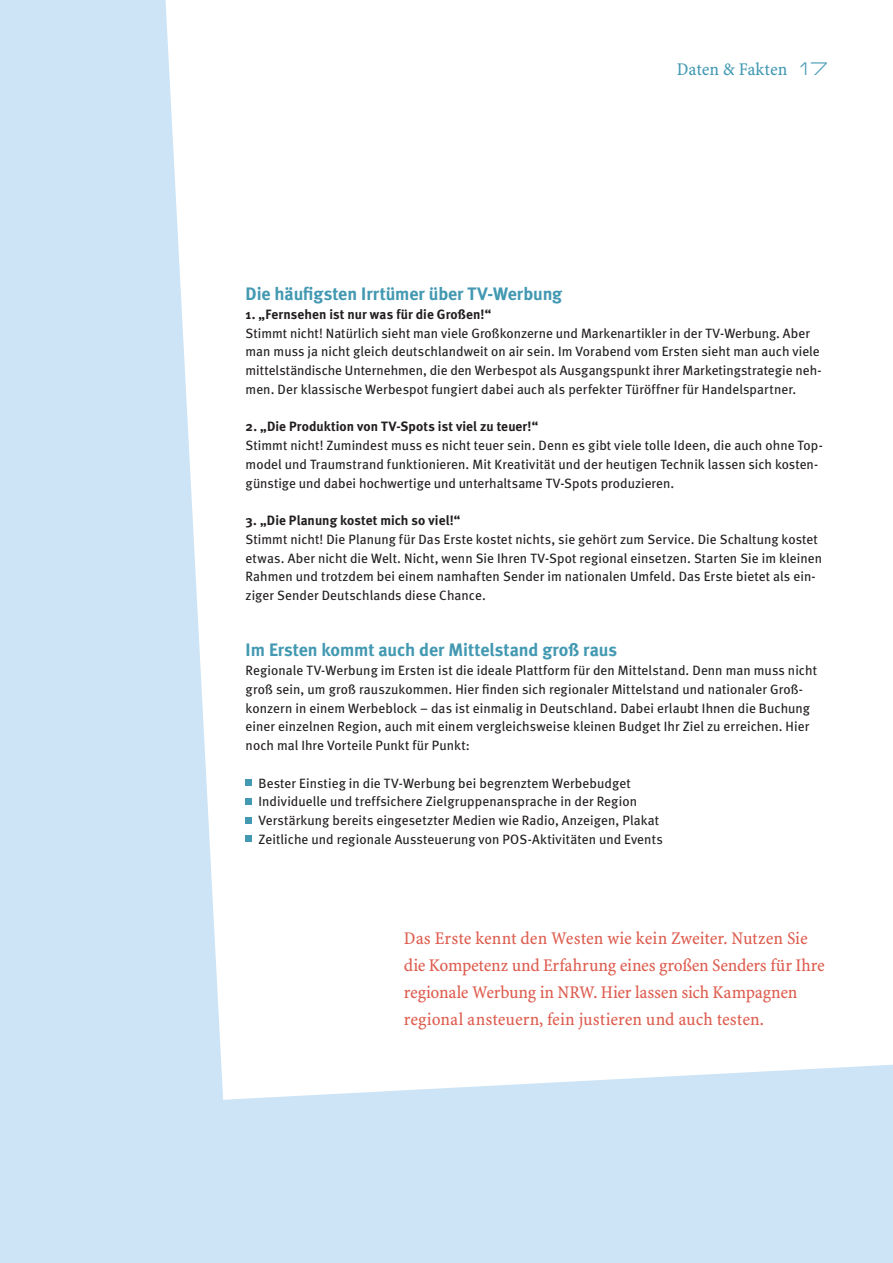
<style>
.page{position:relative;width:893px;height:1263px;background:#fff}
.page>*{position:absolute;margin:0;border:0;box-sizing:border-box;transform-origin:0 0}
.t1{font:18px/27px "WDR Minion";letter-spacing:-.005em;color:#dd5d4f}
.t2{font:700 18px "Meta";color:#4399b2}
.t3{font:18px "WDR Minion";color:#4399b2}
.t4{font:13.5px/18.8px "Meta";letter-spacing:.005em;color:#231f20}
.t5{font:700 13.5px "Meta";letter-spacing:.01em;color:#231f20}
.s1{font-family:"House Movements PS Runway"}
</style>
<div class="page">
<div style="left:233px;top:1102px;width:660px;height:161px;background:#cce4f6"></div>
<svg style="left:233px;top:1064px;width:660px;height:38px;fill:#cce4f6"></svg>
<div style="left:246px;top:779px;width:6px;height:7px;background:#4399b2"></div>
<div style="left:246px;top:798px;width:6px;height:7px;background:#4399b2"></div>
<div style="left:246px;top:817px;width:6px;height:7px;background:#4399b2"></div>
<div style="left:246px;top:835px;width:6px;height:7px;background:#4399b2"></div>
<svg style="left:0;top:0;width:233px;height:1263px;fill:#cce4f6"></svg>
<h1 class="t3" style="left:677px;top:62px;width:153px">Daten &amp; Fakten <span class="s1">17</span></h1>
<h1 class="t2" style="left:246px;top:287px;width:318px">Die häufigsten Irrtümer über TV-Werbung</h1>
<p class="t5" style="left:246px;top:309px;width:247px">1. „Fernsehen ist nur was für die Großen!“</p>
<p class="t4" style="left:246px;top:325px;width:578px">Stimmt nicht! Natürlich sieht man viele Großkonzerne und Markenartikler in der TV-Werbung. Aber man muss ja nicht gleich deutschlandweit on air sein. Im Vorabend vom Ersten sieht man auch viele mittelständische Unternehmen, die den Werbespot als Ausgangspunkt ihrer Marketingstrategie neh&shy;men. Der klassische Werbespot fungiert dabei auch als perfekter Türöffner für Handelspartner.</p>
<p class="t5" style="left:246px;top:422px;width:294px">2. „Die Produktion von TV-Spots ist viel zu teuer!“</p>
<p class="t4" style="left:246px;top:437px;width:579px">Stimmt nicht! Zumindest muss es nicht teuer sein. Denn es gibt viele tolle Ideen, die auch ohne Top&shy;model und Traumstrand funktionieren. Mit Kreativität und der heutigen Technik lassen sich kosten&shy;günstige und dabei hochwertige und unterhaltsame TV-Spots produzieren.</p>
<p class="t5" style="left:246px;top:515px;width:216px">3. „Die Planung kostet mich so viel!“</p>
<p class="t4" style="left:246px;top:531px;width:578px">Stimmt nicht! Die Planung für Das Erste kostet nichts, sie gehört zum Service. Die Schaltung kostet etwas. Aber nicht die Welt. Nicht, wenn Sie Ihren TV-Spot regional einsetzen. Starten Sie im kleinen Rahmen und trotzdem bei einem namhaften Sender im nationalen Umfeld. Das Erste bietet als ein&shy;ziger Sender Deutschlands diese Chance.</p>
<h1 class="t2" style="left:246px;top:643px;width:373px">Im Ersten kommt auch der Mittelstand groß raus</h1>
<p class="t4" style="left:246px;top:662px;width:573px">Regionale TV-Werbung im Ersten ist die ideale Plattform für den Mittelstand. Denn man muss nicht groß sein, um groß rauszukommen. Hier finden sich regionaler Mittelstand und nationaler Groß&shy;konzern in einem Werbeblock – das ist einmalig in Deutschland. Dabei erlaubt Ihnen die Buchung einer einzelnen Region, auch mit einem vergleichsweise kleinen Budget Ihr Ziel zu erreichen. Hier noch mal Ihre Vorteile Punkt für Punkt:</p>
<p class="t4" style="left:258px;top:775px;width:406px">Bester Einstieg in die TV-Werbung bei begrenztem Werbebudget Individuelle und treffsichere Zielgruppenansprache in der Region Verstärkung bereits eingesetzter Medien wie Radio, Anzeigen, Plakat Zeitliche und regionale Aussteuerung von POS-Aktivitäten und Events</p>
<h1 class="t1" style="left:404px;top:926px;width:422px">Das Erste kennt den Westen wie kein Zweiter. Nutzen Sie die Kompetenz und Erfahrung eines großen Senders für Ihre regionale Werbung in NRW. Hier lassen sich Kampagnen regional ansteuern, fein justieren und auch testen.</h1>
</div>
